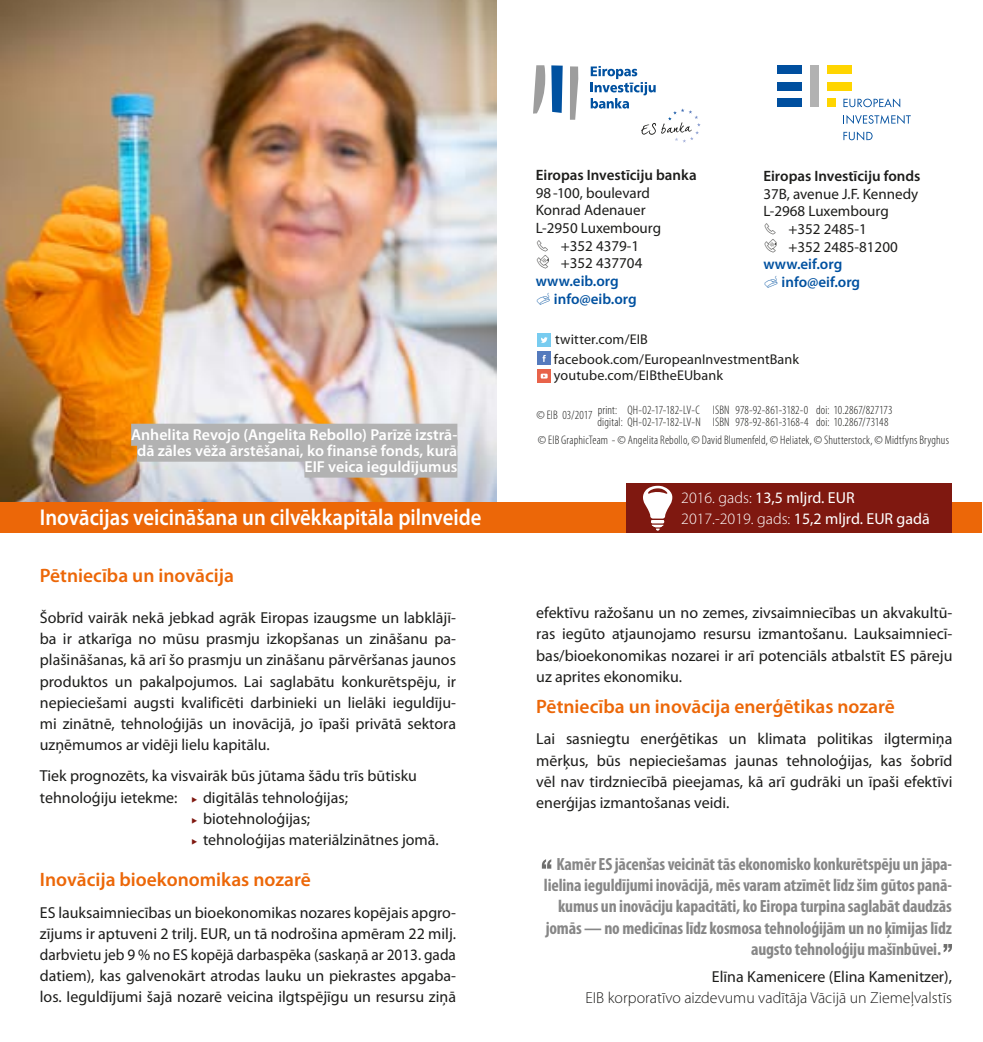
<style>
.page{position:relative;width:983px;height:1042px;background:#fff}
.page>*{position:absolute;margin:0;border:0;box-sizing:border-box;transform-origin:0 0}
.t1{font:600 22.93px "Myriad Pro";color:#fff;scale:.9 1}
.t2{font:600 19.43px "Myriad Pro";color:#ec6708}
.t3{font:700 condensed 17.68px "Myriad Pro";letter-spacing:-.01em;color:#878787}
.t4{font:15.92px/21.2px "Myriad Pro";color:#1d1d1b;text-align:justify}
.t5{font:600 15.92px/15.9px "Myriad Pro";color:#fff;text-align:right}
.t6{font:15.92px/21.2px "Myriad Pro";color:#fff}
.t7{font:300 15.92px "Myriad Pro";color:#1d1d1b}
.t8{font:15.05px/17.7px "Myriad Pro";color:#1d1d1b}
.t9{font:600 15.05px "Myriad Pro";color:#1d1d1b}
.t10{font:600 15.05px/17.7px "Myriad Pro";color:#0051a0}
.t11{font:14.17px/19.4px "Myriad Pro";letter-spacing:.01em;color:#1d1d1b}
.t12{font:300 condensed 12.42px/12.4px "Myriad Pro";letter-spacing:.01em;color:#1d1d1b}
.t13{font:4.2px "Minion Pro";color:#1d1d1b}
.s1{font-weight:300}
</style>
<div class="page">
<img style="left:1px;top:0;width:495px;height:502px">
<svg style="left:541px;top:859px;width:10px;height:9px"></svg>
<svg style="left:943px;top:944px;width:8px;height:8px"></svg>
<div style="left:0;top:502px;width:981px;height:30px;background:#ec6708"></div>
<div style="left:777px;top:66px;width:24px;height:8px;background:#004f9f"></div>
<div style="left:810px;top:66px;width:8px;height:41px;background:#b2b2b2"></div>
<div style="left:826px;top:99px;width:9px;height:8px;background:#ffd500"></div>
<div style="left:777px;top:82px;width:24px;height:8px;background:#004f9f"></div>
<div style="left:826px;top:66px;width:25px;height:8px;background:#ffd500"></div>
<div style="left:826px;top:82px;width:25px;height:8px;background:#ffd500"></div>
<div style="left:777px;top:99px;width:24px;height:8px;background:#004f9f"></div>
<svg style="left:843px;top:98px;width:57px;height:9px"></svg>
<svg style="left:843px;top:115px;width:67px;height:9px"></svg>
<svg style="left:843px;top:131px;width:29px;height:9px"></svg>
<div style="left:626px;top:483px;width:325px;height:49px;background:#7f1810"></div>
<svg style="left:643px;top:486px;width:29px;height:44px"></svg>
<div style="left:537px;top:333px;width:14px;height:14px;background:#78ccf0"></div>
<svg style="left:541px;top:337px;width:6px;height:6px"></svg>
<div style="left:537px;top:351px;width:14px;height:14px;background:#547abd"></div>
<svg style="left:542px;top:355px;width:3px;height:7px"></svg>
<div style="left:537px;top:369px;width:14px;height:14px;background:#e8634a"></div>
<svg style="left:540px;top:374px;width:7px;height:4px"></svg>
<div style="left:131px;top:424px;width:326px;height:22px;background:#b2b2b2"></div>
<div style="left:137px;top:440px;width:320px;height:22px;background:#b2b2b2"></div>
<div style="left:304px;top:455px;width:153px;height:23px;background:#b2b2b2"></div>
<svg style="left:533px;top:65px;width:12px;height:49px"></svg>
<svg style="left:551px;top:65px;width:11px;height:48px"></svg>
<svg style="left:570px;top:66px;width:8px;height:54px"></svg>
<svg style="left:590px;top:66px;width:110px;height:77px"></svg>
<p class="t5" style="left:131px;top:427px;width:327px">Anhelita Revojo (Angelita Rebollo) Parīzē izstrā&shy;dā zāles vēža ārstēšanai, ko finansē fonds, kurā<br>EIF veica ieguldījumus</p>
<h1 class="t1" style="left:40px;top:504px;width:492px">Inovācijas veicināšana un cilvēkkapitāla pilnveide</h1>
<p class="t2" style="left:40px;top:564px;width:195px">Pētniecība un inovācija</p>
<p class="t4" style="left:40px;top:607px;width:417px">Šobrīd vairāk nekā jebkad agrāk Eiropas izaugsme un labklājī&shy;ba ir atkarīga no mūsu prasmju izkopšanas un zināšanu pa&shy;plašināšanas, kā arī šo prasmju un zināšanu pārvēršanas jaunos produktos un pakalpojumos. Lai saglabātu konkurētspēju, ir nepieciešami augsti kvalificēti darbinieki un lielāki ieguldīju&shy;mi zinātnē, tehnoloģijās un inovācijā, jo īpaši privātā sektora uzņēmumos ar vidēji lielu kapitālu.</p>
<p class="t4" style="left:40px;top:766px;width:378px">Tiek prognozēts, ka visvairāk būs jūtama šādu trīs būtisku tehnoloģiju ietekme:</p>
<p class="t4" style="left:203px;top:787px;width:237px;text-align:left">digitālās tehnoloģijas; biotehnoloģijas;<br>tehnoloģijas materiālzinātnes jomā.</p>
<p class="t2" style="left:40px;top:869px;width:272px">Inovācija bioekonomikas nozarē</p>
<p class="t4" style="left:40px;top:902px;width:417px">ES lauksaimniecības un bioekonomikas nozares kopējais apgro&shy;zījums ir aptuveni 2 trilj. EUR, un tā nodrošina apmēram 22 milj. darbvietu jeb 9 % no ES kopējā darbaspēka (saskaņā ar 2013. gada datiem), kas galvenokārt atrodas lauku un piekrastes apgaba&shy;los. Ieguldījumi šajā nozarē veicina ilgtspējīgu un resursu ziņā</p>
<p class="t9" style="left:535px;top:167px;width:162px">Eiropas Investīciju banka</p>
<p class="t8" style="left:535px;top:184px;width:127px">98 -100, boulevard<br>Konrad Adenauer<br>L-2950 Luxembourg</p>
<p class="t8" style="left:535px;top:237px;width:108px;text-align:right">✓ +352 4379-1 +352 437704</p>
<p class="t10" style="left:554px;top:272px;width:84px;text-indent:-18px">www.eib.org info@eib.org</p>
<p class="t9" style="left:763px;top:167px;width:158px">Eiropas Investīciju fonds</p>
<p class="t8" style="left:763px;top:185px;width:156px">37B, avenue J.F. Kennedy<br>L-2968 Luxembourg</p>
<p class="t8" style="left:788px;top:220px;width:111px;text-indent:-25px">✓ +352 2485-1 +352 2485-81200</p>
<p class="t10" style="left:781px;top:256px;width:80px;text-indent:-18px">www.eif.org info@eif.org</p>
<p class="t11" style="left:554px;top:330px;width:246px">twitter.com/EIB facebook.com/EuropeanInvestmentBank</p>
<p class="t11" style="left:554px;top:365px;width:170px">youtube.com/EIBtheEUbank</p>
<p class="t12" style="left:597px;top:404px;width:296px;text-indent:-61px">© EIB 03/2017 print: QH-02-17-182-LV-C ISBN 978-92-861-3182-0 doi: 10.2867/827173 digital: QH-02-17-182-LV-N ISBN 978-92-861-3168-4 doi: 10.2867/73148</p>
<p class="t12" style="left:538px;top:434px;width:412px">© EIB GraphicTeam - © Angelita Rebollo, © David Blumenfeld, © Heliatek, © Shutterstock, © Midtfyns Bryghus</p>
<p class="t6" style="left:681px;top:487px;width:250px"><span class="s1">2016. gads:</span> 13,5 mljrd. EUR<br><span class="s1">2017.-2019. gads:</span> 15,2 mljrd. EUR gadā</p>
<p class="t4" style="left:536px;top:603px;width:417px">efektīvu ražošanu un no zemes, zivsaimniecības un akvakultū&shy;ras iegūto atjaunojamo resursu izmantošanu. Lauksaimniecī&shy;bas/bioekonomikas nozarei ir arī potenciāls atbalstīt ES pāreju uz aprites ekonomiku.</p>
<p class="t2" style="left:536px;top:696px;width:360px">Pētniecība un inovācija enerģētikas nozarē</p>
<p class="t4" style="left:536px;top:729px;width:417px">Lai sasniegtu enerģētikas un klimata politikas ilgtermiņa mērķus, būs nepieciešamas jaunas tehnoloģijas, kas šobrīd vēl nav tirdzniecībā pieejamas, kā arī gudrāki un īpaši efektīvi enerģijas izmantošanas veidi.</p>
<p class="t3" style="left:556px;top:854px;width:397px">Kamēr ES jācenšas veicināt tās ekonomisko konkurētspēju un jāpa-</p>
<p class="t3" style="left:544px;top:875px;width:409px">lielina ieguldījumi inovācijā, mēs varam atzīmēt līdz šim gūtos panā-</p>
<p class="t3" style="left:558px;top:897px;width:395px">kumus un inovāciju kapacitāti, ko Eiropa turpina saglabāt daudzās</p>
<p class="t3" style="left:545px;top:918px;width:408px">jomās — no medicīnas līdz kosmosa tehnoloģijām un no ķīmijas līdz</p>
<p class="t3" style="left:751px;top:939px;width:191px">augsto tehnoloģiju mašīnbūvei.</p>
<p class="t13" style="left:943px;top:943px;width:2px">.</p>
<p class="t4" style="left:711px;top:966px;width:241px">Elīna Kamenicere (Elina Kamenitzer),</p>
<p class="t7" style="left:585px;top:989px;width:368px">EIB korporatīvo aizdevumu vadītāja Vācijā un Ziemeļvalstīs</p>
</div>
